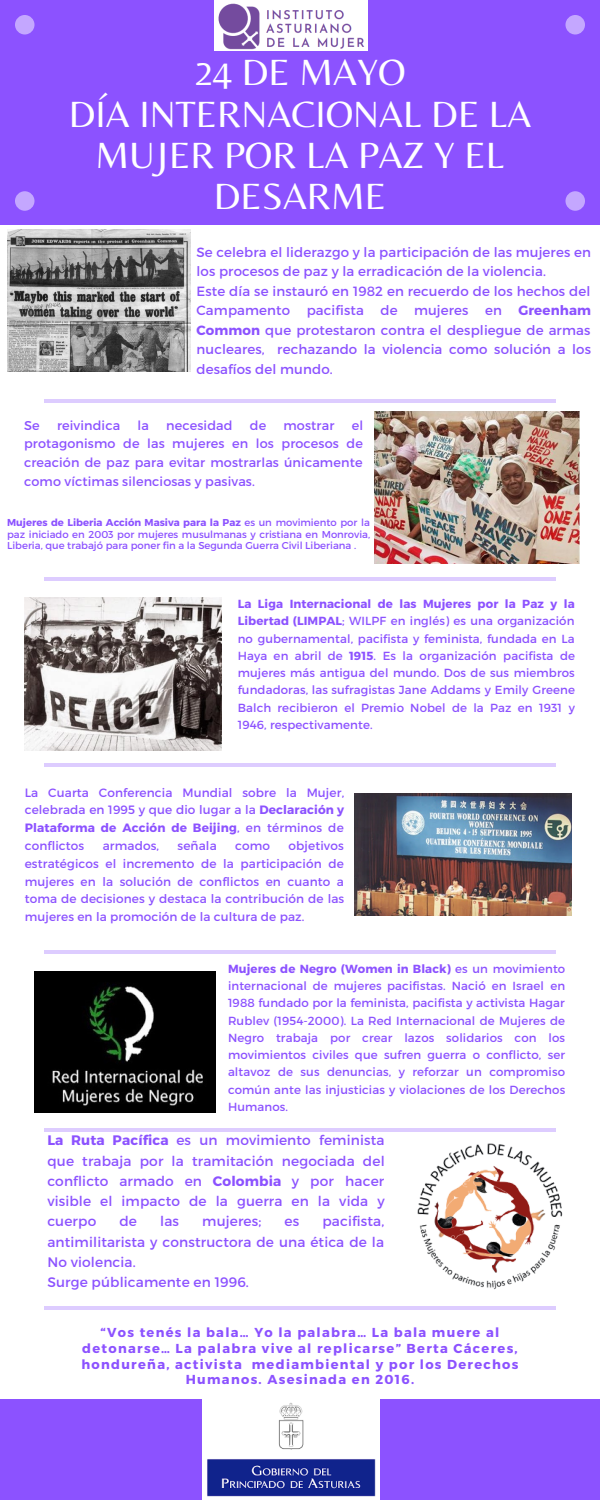
<style>
.page{position:relative;width:600px;height:1500px;background:#fff}
.page>*{position:absolute;margin:0;border:0;box-sizing:border-box;transform-origin:0 0}
.t1{font:38px/41.4px "Belleza";color:#fff;text-align:center}
.t2{font:13.7px/20.2px "Montserrat";letter-spacing:.01em;color:#8c52ff;text-align:justify}
.t3{font:13.4px/19.5px "Montserrat";letter-spacing:.01em;color:#8c52ff}
.t4{font:700 13px/15.8px "Montserrat";letter-spacing:.1em;color:#8c52ff;text-align:center}
.t5{font:12.8px/18.8px "Montserrat";letter-spacing:.01em;color:#8c52ff;text-align:justify}
.t6{font:12.1px/17.8px "Montserrat";letter-spacing:.01em;color:#8c52ff;text-align:justify}
.t7{font:11.7px/17.2px "Montserrat";letter-spacing:.01em;color:#8c52ff;text-align:justify}
.t8{font:10px/11.2px "Montserrat";color:#8c52ff;text-align:justify}
.s1{font-weight:700}
</style>
<div class="page">
<div style="left:0;top:0;width:600px;height:225px;background:#8c52ff"></div>
<div style="left:15px;top:15px;width:19px;height:19px;background:#c4a7ff;border-radius:50%"></div>
<div style="left:566px;top:15px;width:19px;height:19px;background:#c4a7ff;border-radius:50%"></div>
<div style="left:566px;top:191px;width:19px;height:20px;background:#c4a7ff;border-radius:50%"></div>
<div style="left:15px;top:191px;width:19px;height:20px;background:#c4a7ff;border-radius:50%"></div>
<hr style="left:44px;top:399px;width:512px;height:4px;background:#dcf">
<hr style="left:44px;top:577px;width:512px;height:3px;background:#8c52ff">
<hr style="left:44px;top:764px;width:512px;height:3px;background:#8c52ff">
<hr style="left:44px;top:950px;width:512px;height:4px;background:#dcf">
<hr style="left:44px;top:1128px;width:512px;height:4px;background:#dcf">
<hr style="left:44px;top:1306px;width:512px;height:3px;background:#8c52ff">
<div style="left:0;top:1400px;width:600px;height:100px;background:#8c52ff"></div>
<img style="left:202px;top:1400px;width:178px;height:100px">
<img style="left:214px;top:0;width:154px;height:51px">
<img style="left:7px;top:230px;width:184px;height:141px">
<img style="left:374px;top:412px;width:205px;height:151px">
<img style="left:25px;top:598px;width:196px;height:152px">
<img style="left:354px;top:793px;width:218px;height:122px">
<img style="left:34px;top:972px;width:182px;height:140px">
<img style="left:417px;top:1143px;width:146px;height:147px">
<p class="t1" style="left:194px;top:51px;width:213px">24 DE MAYO</p>
<p class="t1" style="left:69px;top:93px;width:464px">DÍA INTERNACIONAL DE LA<br>MUJER POR LA PAZ Y EL<br>DESARME</p>
<p class="t3" style="left:196px;top:242px;width:396px">Se celebra el liderazgo y la participación de las mujeres en los procesos de paz y la erradicación de la violencia.</p>
<p class="t3" style="left:196px;top:281px;width:396px;text-align:justify">Este día se instauró en 1982 en recuerdo de los hechos del Campamento pacifista de mujeres en <span class="s1">Greenham Common</span> que protestaron contra el despliegue de armas nucleares, rechazando la violencia como solución a los desafíos del mundo.</p>
<p class="t5" style="left:24px;top:415px;width:17px">Se</p>
<p class="t5" style="left:57px;top:415px;width:65px">reivindica</p>
<p class="t5" style="left:138px;top:415px;width:13px">la</p>
<p class="t5" style="left:166px;top:415px;width:68px">necesidad</p>
<p class="t5" style="left:250px;top:415px;width:18px">de</p>
<p class="t5" style="left:284px;top:415px;width:52px">mostrar</p>
<p class="t5" style="left:24px;top:415px;width:341px;text-indent:328px">el protagonismo de las mujeres en los procesos de creación de paz para evitar mostrarlas únicamente como víctimas silenciosas y pasivas.</p>
<p class="t8" style="left:7px;top:517px;width:365px"><span class="s1">Mujeres de Liberia Acción Masiva para la Paz</span> es un movimiento por la paz iniciado en 2003 por mujeres musulmanas y cristiana en Monrovia, Liberia, que trabajó para poner fin a la Segunda Guerra Civil Liberiana .</p>
<p class="t7" style="left:238px;top:595px;width:339px"><span class="s1">La Liga Internacional de las Mujeres por la Paz y la Libertad (LIMPAL</span>; WILPF en inglés) es una organización no gubernamental, pacifista y feminista, fundada en La Haya en abril de <span class="s1">1915</span>. Es la organización pacifista de mujeres más antigua del mundo. Dos de sus miembros fundadoras, las sufragistas Jane Addams y Emily Greene Balch recibieron el Premio Nobel de la Paz en 1931 y 1946, respectivamente.</p>
<p class="t6" style="left:25px;top:783px;width:321px">La Cuarta Conferencia Mundial sobre la Mujer, celebrada en 1995 y que dio lugar a la <span class="s1">Declaración y Plataforma de Acción de Beijing</span>, en términos de conflictos</p>
<p class="t6" style="left:103px;top:836px;width:58px">armados,</p>
<p class="t6" style="left:178px;top:836px;width:41px">señala</p>
<p class="t6" style="left:235px;top:836px;width:36px">como</p>
<p class="t6" style="left:25px;top:836px;width:321px;text-indent:264px">objetivos estratégicos el incremento de la participación de mujeres en la solución de conflictos en cuanto a toma de decisiones y destaca la contribución de las mujeres en la promoción de la cultura de paz.</p>
<p class="t7" style="left:228px;top:959px;width:339px"><span class="s1">Mujeres de Negro (Women in Black)</span> es un movimiento internacional de mujeres pacifistas. Nació en Israel en 1988 fundado por la feminista, pacifista y activista Hagar Rublev (1954-2000). La Red Internacional de Mujeres de Negro trabaja por crear lazos solidarios con los movimientos civiles que sufren guerra o conflicto, ser altavoz de sus denuncias, y reforzar un compromiso común ante las injusticias y violaciones de los Derechos Humanos.</p>
<p class="t2" style="left:47px;top:1130px;width:339px"><span class="s1">La Ruta Pacífica</span> es un movimiento feminista que trabaja por la tramitación negociada del conflicto armado en <span class="s1">Colombia</span> y por hacer visible el impacto de la guerra en la vida y cuerpo</p>
<p class="t2" style="left:47px;top:1211px;width:339px;text-indent:275px">pacifista, antimilitarista y constructora de una ética de la No violencia.</p>
<p class="t2" style="left:47px;top:1271px;width:203px">Surge públicamente en 1996.</p>
<p class="t4" style="left:81px;top:1324px;width:439px">“Vos tenés la bala… Yo la palabra… La bala muere al detonarse… La palabra vive al replicarse” Berta Cáceres, hondureña, activista mediambiental y por los Derechos Humanos. Asesinada en 2016.</p>
<p class="t2" style="left:119px;top:1211px;width:19px">de</p>
<p class="t2" style="left:160px;top:1211px;width:20px">las</p>
<p class="t2" style="left:202px;top:1211px;width:61px">mujeres;</p>
<p class="t2" style="left:285px;top:1211px;width:16px">es</p>
</div>
